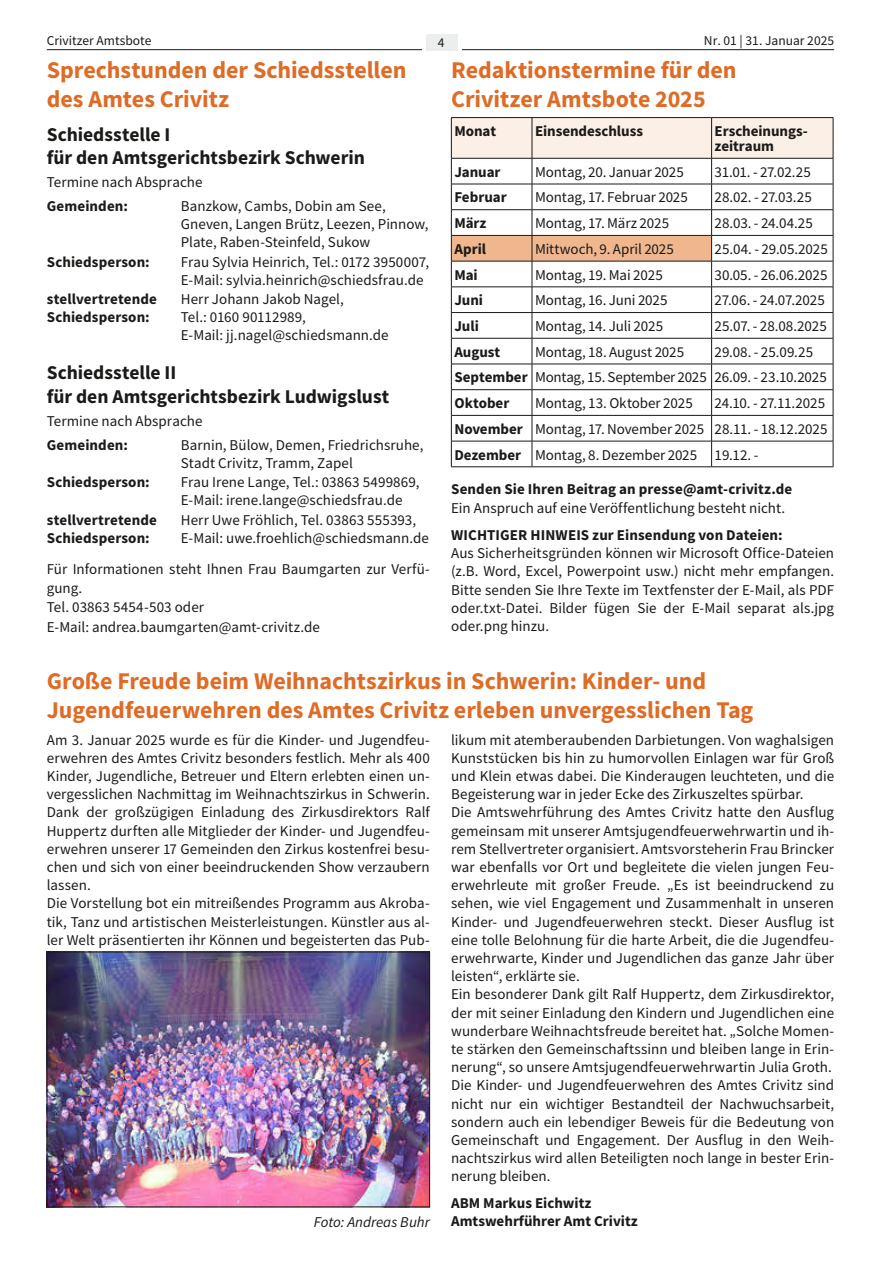
<style>
.page{position:relative;width:881px;height:1263px;background:#fff}
.page>*{position:absolute;margin:0;border:0;box-sizing:border-box;transform-origin:0 0}
.t1{font:700 24px/29.8px "Source Sans Pro";color:#de6b26}
.t2{font:700 19.5px/23.4px "Source Sans Pro";color:#1a1a18}
.t3{font:15px/18.1px "Source Sans Pro";color:#1a1a18}
.t4{font:700 15px/18px "Source Sans Pro";letter-spacing:.005em;color:#1a1a18}
.t5{font:italic 15px "Source Sans Pro";color:#1a1a18}
.t6{font:13.5px "Source Sans Pro";color:#1a1a18}
.s1{font-weight:700}
</style>
<div class="page">
<hr style="left:47px;top:49px;width:786px;height:1px;background:#1a1a18">
<div style="left:422px;top:26px;width:39px;height:29px;background:#fff"></div>
<div style="left:425px;top:34px;width:32px;height:16px;background:#eceded"></div>
<hr style="left:451px;top:117px;width:80px;height:1px;background:#1a1a18">
<hr style="left:531px;top:117px;width:180px;height:1px;background:#1a1a18">
<hr style="left:711px;top:117px;width:122px;height:1px;background:#1a1a18">
<svg style="left:451px;top:118px;width:382px;height:349px"></svg>
<hr style="left:711px;top:466px;width:122px;height:1px;background:#1a1a18">
<img style="left:49px;top:954px;width:378px;height:251px">
<div style="left:47px;top:952px;width:382px;height:255px;border:1px solid #1a1a18"></div>
<p class="t6" style="left:47px;top:32px;width:106px">Crivitzer Amtsbote</p>
<p class="t6" style="left:438px;top:34px;width:8px">4</p>
<p class="t6" style="left:703px;top:32px;width:132px">Nr. 01 | 31. Januar 2025</p>
<h1 class="t1" style="left:47px;top:54px;width:361px">Sprechstunden der Schiedsstellen des Amtes Crivitz</h1>
<h2 class="t2" style="left:47px;top:122px;width:319px">Schiedsstelle I<br>für den Amtsgerichtsbezirk Schwerin</h2>
<p class="t3" style="left:47px;top:173px;width:157px">Termine nach Absprache</p>
<p class="t4" style="left:47px;top:197px;width:83px">Gemeinden:</p>
<p class="t3" style="left:181px;top:197px;width:249px">Banzkow, Cambs, Dobin am See,<br>Gneven, Langen Brütz, Leezen, Pinnow,<br>Plate, Raben-Steinfeld, Sukow</p>
<p class="t4" style="left:47px;top:252px;width:104px">Schiedsperson:</p>
<p class="t3" style="left:181px;top:252px;width:250px">Frau Sylvia Heinrich, Tel.: 0172 3950007,<br>E-Mail: sylvia.heinrich@schiedsfrau.de</p>
<p class="t4" style="left:47px;top:290px;width:112px">stellvertretende<br>Schiedsperson:</p>
<p class="t3" style="left:181px;top:290px;width:209px">Herr Johann Jakob Nagel,<br>Tel.: 0160 90112989,<br>E-Mail: jj.nagel@schiedsmann.de</p>
<h2 class="t2" style="left:47px;top:361px;width:344px">Schiedsstelle II<br>für den Amtsgerichtsbezirk Ludwigslust</h2>
<p class="t3" style="left:47px;top:411px;width:157px">Termine nach Absprache</p>
<p class="t4" style="left:47px;top:435px;width:83px">Gemeinden:</p>
<p class="t3" style="left:181px;top:435px;width:244px">Barnin, Bülow, Demen, Friedrichsruhe,<br>Stadt Crivitz, Tramm, Zapel</p>
<p class="t4" style="left:47px;top:473px;width:104px">Schiedsperson:</p>
<p class="t3" style="left:181px;top:473px;width:240px">Frau Irene Lange, Tel.: 03863 5499869,<br>E-Mail: irene.lange@schiedsfrau.de</p>
<p class="t4" style="left:47px;top:511px;width:112px">stellvertretende<br>Schiedsperson:</p>
<p class="t3" style="left:181px;top:511px;width:249px">Herr Uwe Fröhlich, Tel. 03863 555393,<br>E-Mail: uwe.froehlich@schiedsmann.de</p>
<p class="t3" style="left:47px;top:560px;width:384px;line-height:19px">Für Informationen steht Ihnen Frau Baumgarten zur Verfü&shy;gung.<br>Tel. 03863 5454-503 oder<br>E-Mail: andrea.baumgarten@amt-crivitz.de</p>
<h1 class="t1" style="left:451px;top:55px;width:287px;line-height:29.2px">Redaktionstermine für den<br>Crivitzer Amtsbote 2025</h1>
<p class="t4" style="left:454px;top:122px;width:43px">Monat</p>
<p class="t4" style="left:534px;top:122px;width:109px">Einsendeschluss</p>
<p class="t4" style="left:714px;top:123px;width:95px;line-height:15px">Erscheinungs&shy;zeitraum</p>
<p class="t4" style="left:454px;top:163px;width:48px">Januar</p>
<p class="t3" style="left:534px;top:163px;width:150px">Montag, 20. Januar 2025</p>
<p class="t3" style="left:714px;top:163px;width:98px">31.01. - 27.02.25</p>
<p class="t4" style="left:454px;top:188px;width:54px">Februar</p>
<p class="t3" style="left:534px;top:188px;width:154px">Montag, 17. Februar 2025</p>
<p class="t3" style="left:714px;top:188px;width:99px">28.02. - 27.03.25</p>
<p class="t4" style="left:454px;top:214px;width:34px">März</p>
<p class="t3" style="left:534px;top:214px;width:136px">Montag, 17. März 2025</p>
<p class="t3" style="left:714px;top:214px;width:100px">28.03. - 24.04.25</p>
<p class="t4" style="left:454px;top:240px;width:33px">April</p>
<p class="t3" style="left:534px;top:240px;width:140px">Mittwoch, 9. April 2025</p>
<p class="t3" style="left:714px;top:240px;width:115px">25.04. - 29.05.2025</p>
<p class="t4" style="left:454px;top:265px;width:25px">Mai</p>
<p class="t3" style="left:534px;top:265px;width:129px">Montag, 19. Mai 2025</p>
<p class="t3" style="left:714px;top:265px;width:114px">30.05. - 26.06.2025</p>
<p class="t4" style="left:454px;top:291px;width:30px">Juni</p>
<p class="t3" style="left:534px;top:291px;width:134px">Montag, 16. Juni 2025</p>
<p class="t3" style="left:714px;top:291px;width:112px">27.06. - 24.07.2025</p>
<p class="t4" style="left:454px;top:317px;width:26px">Juli</p>
<p class="t3" style="left:534px;top:317px;width:130px">Montag, 14. Juli 2025</p>
<p class="t3" style="left:714px;top:317px;width:114px">25.07. - 28.08.2025</p>
<p class="t4" style="left:454px;top:343px;width:47px">August</p>
<p class="t3" style="left:534px;top:343px;width:151px">Montag, 18. August 2025</p>
<p class="t3" style="left:454px;top:339px;width:374px;line-height:25.7px;text-indent:260px">29.08. - 25.09.25<br><span class="s1">September</span> Montag, 15. September 2025 26.09. - 23.10.2025<br><span class="s1">Oktober</span></p>
<p class="t3" style="left:534px;top:394px;width:159px">Montag, 13. Oktober 2025</p>
<p class="t3" style="left:454px;top:390px;width:374px;line-height:25.7px;text-indent:260px">24.10. - 27.11.2025<br><span class="s1">November</span> Montag, 17. November 2025 28.11. - 18.12.2025<br><span class="s1">Dezember</span> Montag, 8. Dezember 2025 19.12. -</p>
<p class="t4" style="left:451px;top:480px;width:342px">Senden Sie Ihren Beitrag an presse@amt-crivitz.de</p>
<p class="t3" style="left:451px;top:499px;width:335px">Ein Anspruch auf eine Veröffentlichung besteht nicht.</p>
<p class="t4" style="left:451px;top:525px;width:333px">WICHTIGER HINWEIS zur Einsendung von Dateien:</p>
<p class="t3" style="left:451px;top:544px;width:384px;text-align:justify">Aus Sicherheitsgründen können wir Microsoft Office-Dateien (z.B. Word, Excel, Powerpoint usw.) nicht mehr empfangen.<br>Bitte senden Sie Ihre Texte im Textfenster der E-Mail, als PDF oder.txt-Datei. Bilder fügen Sie der E-Mail separat als.jpg oder.png hinzu.</p>
<h1 class="t1" style="left:47px;top:666px;width:707px;line-height:29px">Große Freude beim Weihnachtszirkus in Schwerin: Kinder- und<br>Jugendfeuerwehren des Amtes Crivitz erleben unvergesslichen Tag</h1>
<p class="t3" style="left:47px;top:730px;width:384px">Am 3. Januar 2025 wurde es für die Kinder- und Jugendfeu&shy;erwehren des Amtes Crivitz besonders festlich. Mehr als 400<br>Kinder, Jugendliche, Betreuer und Eltern erlebten einen un&shy;vergesslichen Nachmittag im Weihnachtszirkus in Schwerin.<br>Dank der großzügigen Einladung des Zirkusdirektors Ralf Huppertz durften alle Mitglieder der Kinder- und Jugendfeu&shy;erwehren unserer 17 Gemeinden den Zirkus kostenfrei besu&shy;chen und sich von einer beeindruckenden Show verzaubern lassen.<br>Die Vorstellung bot ein mitreißendes Programm aus Akroba&shy;tik, Tanz und artistischen Meisterleistungen. Künstler aus al&shy;ler Welt präsentierten ihr Können und begeisterten das Pub-</p>
<p class="t3" style="left:451px;top:730px;width:384px">likum mit atemberaubenden Darbietungen. Von waghalsigen Kunststücken bis hin zu humorvollen Einlagen war für Groß und Klein etwas dabei. Die Kinderaugen leuchteten, und die Begeisterung war in jeder Ecke des Zirkuszeltes spürbar.<br>Die Amtswehrführung des Amtes Crivitz hatte den Ausflug gemeinsam mit unserer Amtsjugendfeuerwehrwartin und ih&shy;rem Stellvertreter organisiert. Amtsvorsteherin Frau Brincker war ebenfalls vor Ort und begleitete die vielen jungen Feu&shy;erwehrleute mit großer Freude. „Es ist beeindruckend zu sehen, wie viel Engagement und Zusammenhalt in unseren Kinder- und Jugendfeuerwehren steckt. Dieser Ausflug ist eine tolle Belohnung für die harte Arbeit, die die Jugendfeu&shy;erwehrwarte, Kinder und Jugendlichen das ganze Jahr über leisten“, erklärte sie.<br>Ein besonderer Dank gilt Ralf Huppertz, dem Zirkusdirektor, der mit seiner Einladung den Kindern und Jugendlichen eine wunderbare Weihnachtsfreude bereitet hat. „Solche Momen&shy;te stärken den Gemeinschaftssinn und bleiben lange in Erin&shy;nerung“, so unsere Amtsjugendfeuerwehrwartin Julia Groth.<br>Die Kinder- und Jugendfeuerwehren des Amtes Crivitz sind nicht nur ein wichtiger Bestandteil der Nachwuchsarbeit, sondern auch ein lebendiger Beweis für die Bedeutung von Gemeinschaft und Engagement. Der Ausflug in den Weih&shy;nachtszirkus wird allen Beteiligten noch lange in bester Erin&shy;nerung bleiben.</p>
<p class="t4" style="left:451px;top:1194px;width:142px">ABM Markus Eichwitz</p>
<p class="t5" style="left:314px;top:1212px;width:117px">Foto: Andreas Buhr</p>
<p class="t4" style="left:451px;top:1212px;width:188px">Amtswehrführer Amt Crivitz</p>
</div>
